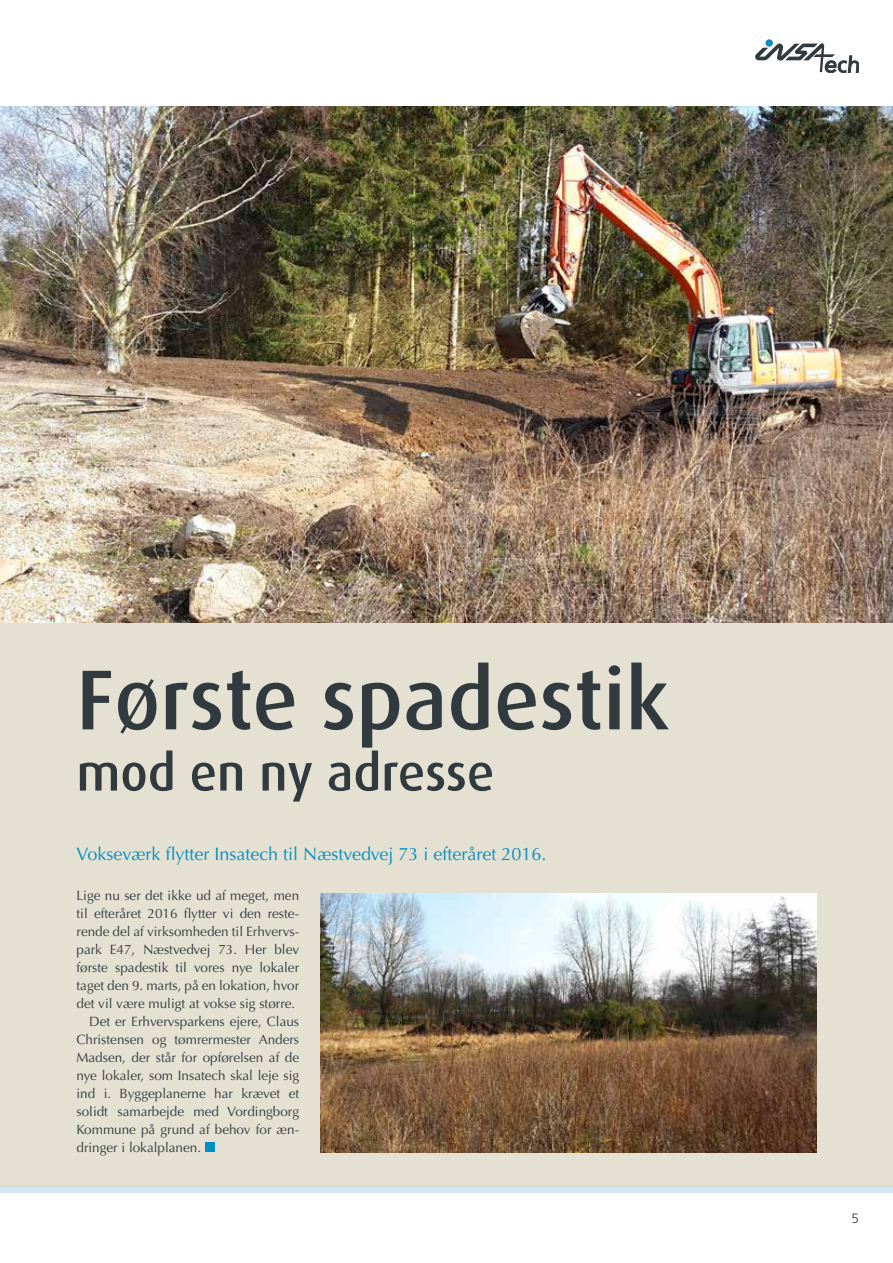
<style>
.page{position:relative;width:893px;height:1263px;background:#fff}
.page>*{position:absolute;margin:0;border:0;box-sizing:border-box;transform-origin:0 0}
.t1{font:500 85.05px "Dax";color:#313b3f}
.t2{font:500 51px "Dax";color:#313b3f}
.t3{font:18px "Optima";color:#008fc5}
.t4{font:13.5px "Optima";color:#313b3f}
.t5{font:300 13.5px "Frutiger";color:#313b3f}
</style>
<div class="page">
<div style="left:0;top:1186px;width:893px;height:7px;background:#d3e8f6"></div>
<div style="left:766px;top:39px;width:7px;height:8px;background:#008fc5;border-radius:50%"></div>
<svg style="left:755px;top:43px;width:104px;height:30px"></svg>
<div style="left:0;top:398px;width:893px;height:788px;background:#e5e1d2"></div>
<div style="left:205px;top:1142px;width:10px;height:10px;background:#008fc5"></div>
<img style="left:0;top:106px;width:893px;height:516px">
<img style="left:320px;top:893px;width:496px;height:259px">
<h1 class="t1" style="left:77px;top:651px;width:594px">Første spadestik</h1>
<h2 class="t2" style="left:77px;top:743px;width:419px">mod en ny adresse</h2>
<h3 class="t3" style="left:77px;top:843px;width:471px">Vokseværk flytter Insatech til Næstvedvej 73 i efteråret 2016.</h3>
<p class="t4" style="left:77px;top:888px;width:224px">Lige nu ser det ikke ud af meget, men</p>
<p class="t4" style="left:77px;top:906px;width:224px">til efteråret 2016 flytter vi den reste-</p>
<p class="t4" style="left:77px;top:924px;width:223px">rende del af virksomheden til Erhvervs-</p>
<p class="t4" style="left:77px;top:942px;width:224px">park E47, Næstvedvej 73. Her blev</p>
<p class="t4" style="left:77px;top:960px;width:224px">første spadestik til vores nye lokaler</p>
<p class="t4" style="left:77px;top:978px;width:224px">taget den 9. marts, på en lokation, hvor</p>
<p class="t4" style="left:77px;top:996px;width:220px">det vil være muligt at vokse sig større.</p>
<p class="t4" style="left:89px;top:1014px;width:211px">Det er Erhvervsparkens ejere, Claus</p>
<p class="t4" style="left:77px;top:1032px;width:224px">Christensen og tømrermester Anders</p>
<p class="t4" style="left:77px;top:1050px;width:224px">Madsen, der står for opførelsen af de</p>
<p class="t4" style="left:77px;top:1068px;width:224px">nye lokaler, som Insatech skal leje sig</p>
<p class="t4" style="left:77px;top:1086px;width:224px">ind i. Byggeplanerne har krævet et</p>
<p class="t4" style="left:77px;top:1104px;width:224px">solidt samarbejde med Vordingborg</p>
<p class="t4" style="left:77px;top:1122px;width:224px">Kommune på grund af behov for æn-</p>
<p class="t4" style="left:77px;top:1140px;width:126px">dringer i lokalplanen.</p>
<p class="t5" style="left:851px;top:1211px;width:9px">5</p>
</div>
